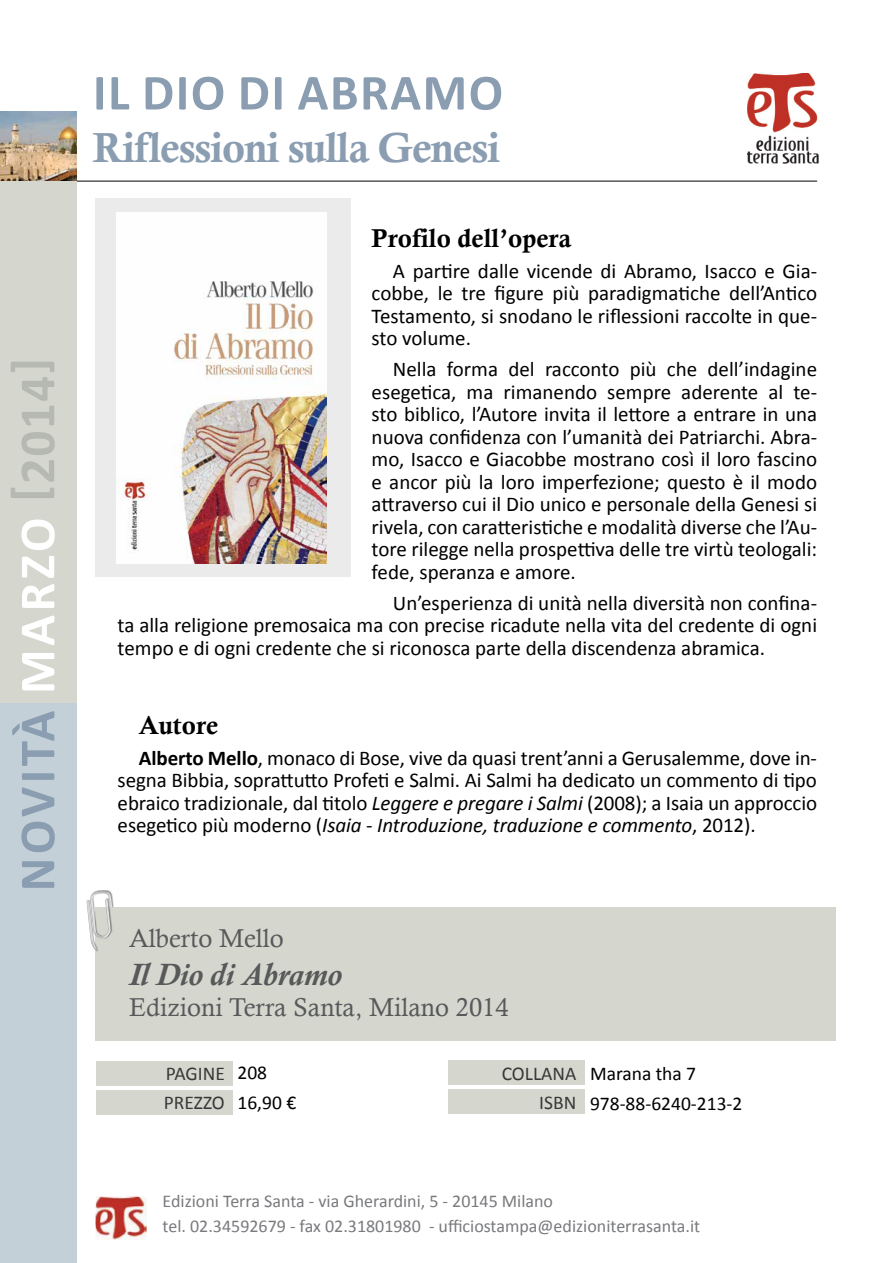
<style>
.page{position:relative;width:893px;height:1263px;background:#fff}
.page>*{position:absolute;margin:0;border:0;box-sizing:border-box;transform-origin:0 0}
.t1{font:700 51px "Calibri";letter-spacing:.03em;color:#8a9db1}
.t2{font:700 51px "Calibri";letter-spacing:.07em;color:#8a9db1}
.t3{font:700 51px "Calibri";color:#b6b9b2}
.t4{font:42px "Calis MT Bol";letter-spacing:-.03em;color:#8a9db1}
.t5{font:italic 700 31.5px "Calisto";letter-spacing:-.01em;color:#58595b}
.t6{font:25.8px "Calisto";color:#58595b}
.t7{font:25.8px "Calis MT Bol";color:#000}
.t8{font:21px/45px "Calibri";color:#000}
.t9{font:italic 21px "Calibri";letter-spacing:-.005em;color:#000}
.t10{font:19.5px/30px "Calibri";color:#000}
.t11{font:19.5px/29.5px "Calibri";color:#383839}
.t12{font:18px "Calibri";color:#797a7d}
.s1{color:#fff}
.s2{font-weight:700}
.s3{font-style:italic}
.s4{font-style:normal}
</style>
<div class="page">
<img style="left:95px;top:1196px;width:52px;height:44px">
<img style="left:0;top:111px;width:77px;height:52px">
<div style="left:95px;top:198px;width:255px;height:379px;background:#ebebec"></div>
<div style="left:0;top:702px;width:77px;height:561px;background:#c4d0d7"></div>
<hr style="left:77px;top:181px;width:740px;height:1px;background:#000">
<div style="left:448px;top:1089px;width:137px;height:25px;background:#d5d7ce"></div>
<div style="left:448px;top:1060px;width:137px;height:24px;background:#d5d7ce"></div>
<div style="left:97px;top:1090px;width:136px;height:25px;background:#d5d7ce"></div>
<div style="left:97px;top:1061px;width:136px;height:25px;background:#d5d7ce"></div>
<div style="left:0;top:163px;width:77px;height:539px;background:#d5d7ce"></div>
<img style="left:117px;top:213px;width:210px;height:351px">
<div style="left:96px;top:907px;width:740px;height:133px;background:#d5d7ce"></div>
<div style="left:87px;top:890px;width:27px;height:62px;background:#000;opacity:.43"></div>
<img style="left:87px;top:891px;width:25px;height:60px">
<img style="left:748px;top:73px;width:71px;height:90px">
<h1 class="t3" style="left:0;top:374px;width:18px;rotate:-90deg">[</h1>
<h1 class="t3" style="left:6px;top:484px;width:110px;rotate:-90deg">2014</h1>
<h1 class="t3" style="left:0;top:502px;width:18px;rotate:-90deg">]</h1>
<h1 class="t2" style="left:6px;top:891px;width:375px;rotate:-90deg">NOVITÀ <span class="s1">MARZO</span></h1>
<h1 class="t1" style="left:93px;top:61px;width:412px">IL DIO DI ABRAMO</h1>
<h2 class="t4" style="left:93px;top:124px;width:409px">Riflessioni sulla Genesi</h2>
<p class="t7" style="left:372px;top:223px;width:201px">Profilo dell’opera</p>
<p class="t8" style="left:372px;top:270px;width:447px">cobbe, le tre figure più paradigmatiche dell’Antico</p>
<p class="t8" style="left:393px;top:247px;width:426px">A partire dalle vicende di Abramo, Isacco e Gia-</p>
<p class="t8" style="left:372px;top:292px;width:447px">Testamento, si snodano le riflessioni raccolte in que-</p>
<p class="t8" style="left:708px;top:346px;width:111px">dell’indagine</p>
<p class="t8" style="left:372px;top:315px;width:101px">sto volume.</p>
<p class="t8" style="left:630px;top:346px;width:28px">più</p>
<p class="t8" style="left:447px;top:346px;width:53px">forma</p>
<p class="t8" style="left:372px;top:346px;width:447px;text-indent:21px">Nella<br>sto biblico ’l, Autore invita il lettore a entrare in una</p>
<p class="t8" style="left:508px;top:346px;width:28px">del</p>
<p class="t8" style="left:667px;top:346px;width:32px">che</p>
<p class="t8" style="left:545px;top:346px;width:76px">racconto</p>
<p class="t8" style="left:768px;top:368px;width:16px">al</p>
<p class="t8" style="left:503px;top:368px;width:95px">rimanendo</p>
<p class="t8" style="left:681px;top:368px;width:79px">aderente</p>
<p class="t8" style="left:372px;top:368px;width:86px">esegetica,</p>
<p class="t8" style="left:793px;top:368px;width:25px">te-</p>
<p class="t8" style="left:467px;top:368px;width:28px">ma</p>
<p class="t8" style="left:607px;top:368px;width:65px">sempre</p>
<p class="t8" style="left:372px;top:413px;width:447px">nuova confidenza con ’l umanità dei Patriarchi. Abra&shy;e ancor più la loro imperfezione; questo ilè modo</p>
<p class="t8" style="left:372px;top:481px;width:447px">attraverso cui il Dio unico e personale della Genesi si tore rilegge nella prospettiva delle tre virtù teologali:</p>
<p class="t8" style="left:372px;top:436px;width:447px">mo, Isacco e Giacobbe mostrano così il loro fascino</p>
<p class="t8" style="left:372px;top:503px;width:447px">rivela, con caratteristiche e modalità diverse che ’lAu&shy;fede, speranza e amore.</p>
<p class="t8" style="left:118px;top:602px;width:701px">ta alla religione premosaica ma con precise ricadute nella vita del credente di ogni</p>
<p class="t8" style="left:118px;top:579px;width:701px;text-indent:275px">Un’esperienza di unità nella diversità non confina&shy;tempo e di ogni credente che si riconosca parte della discendenza abramica.</p>
<p class="t7" style="left:139px;top:710px;width:81px">Autore</p>
<p class="t8" style="left:118px;top:757px;width:701px">segna Bibbia, soprattutto Profeti e Salmi. Ai Salmi ha dedicato un commento di tipo</p>
<p class="t8" style="left:118px;top:734px;width:701px;text-align:right"><span class="s2">Alberto Mello</span>, monaco di Bose, vive da quasi trent’anni a Gerusalemme, dove in&shy;ebraico tradizionale, dal titolo <span class="s3">Leggere e pregare i Salmi</span> (2008); a Isaia un approccio</p>
<p class="t9" style="left:118px;top:812px;width:640px"><span class="s4">esegetico più moderno (</span>Isaia - Introduzione, traduzione e commento<span class="s4">, 2012 .(</span></p>
<p class="t6" style="left:129px;top:923px;width:156px">Alberto Mello</p>
<h3 class="t5" style="left:129px;top:956px;width:214px">Il Dio di Abramo</h3>
<p class="t6" style="left:129px;top:992px;width:381px">Edizioni Terra Santa, Milano 2014</p>
<p class="t11" style="left:164px;top:1058px;width:63px">PAGINE<br>PREZZO</p>
<p class="t10" style="left:237px;top:1056px;width:60px">208<br>16,90 €</p>
<p class="t11" style="left:502px;top:1058px;width:76px;text-align:right">COLLANA<br>ISBN</p>
<p class="t10" style="left:590px;top:1057px;width:154px">Marana tha 7<br>978-88-6240-213-2</p>
<p class="t12" style="left:163px;top:1189px;width:392px">Edizioni Terra Santa - via Gherardini -5, 20145 Milano</p>
<p class="t12" style="left:429px;top:1215px;width:273px">- ufficiostampa@edizioniterrasanta i t.</p>
<p class="t12" style="left:163px;top:1215px;width:260px">tel. 02.34592679 - fax 02.31801980</p>
</div>
